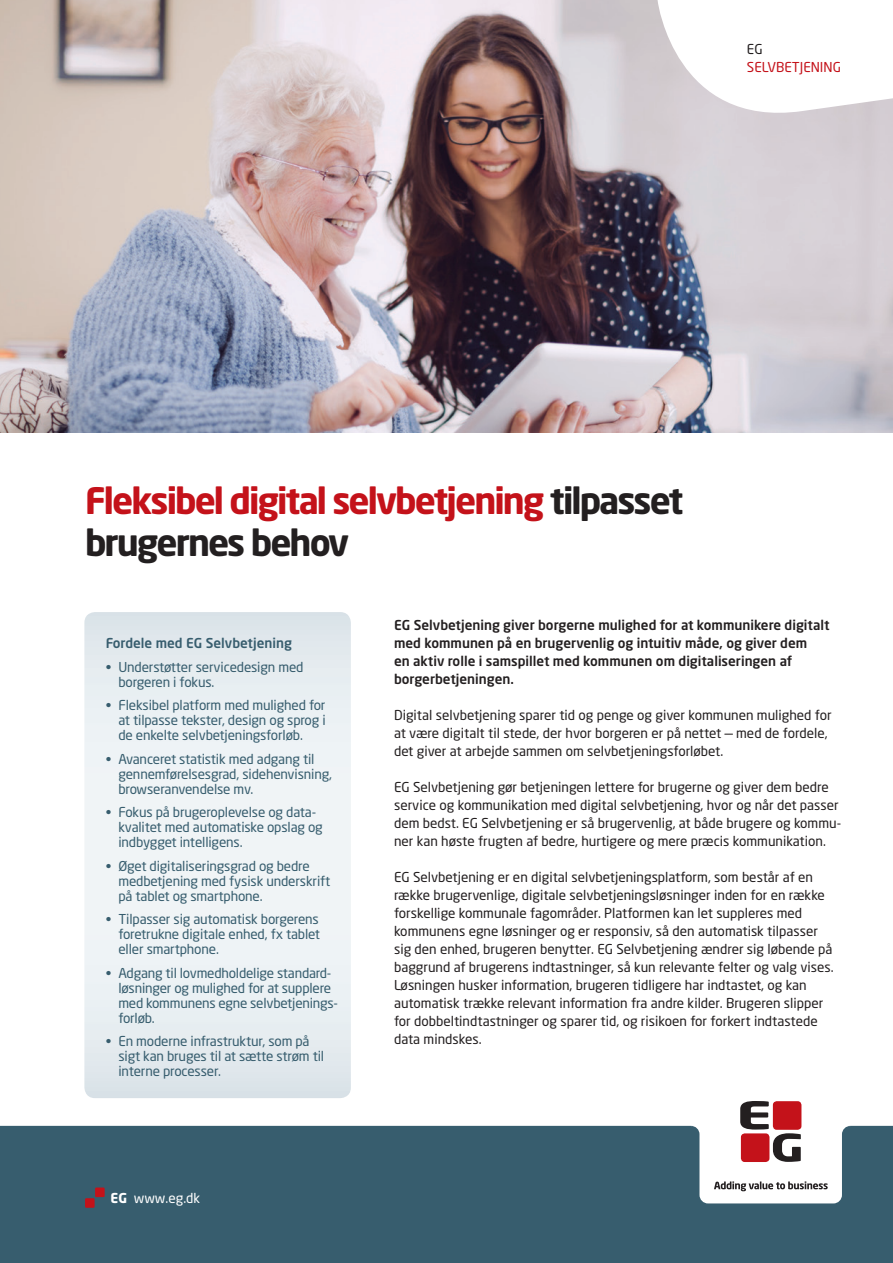
<style>
.page{position:relative;width:893px;height:1263px;background:#fff}
.page>*{position:absolute;margin:0;border:0;box-sizing:border-box;transform-origin:0 0}
.t1{font:700 36px/42px "Neo Sans Std";letter-spacing:-.055em;color:#c4121a}
.t2{font:13.5px/18px "Neo Sans Std";color:#231f20}
.t3{font:13.5px/15px "Neo Sans Std";letter-spacing:-.01em;color:#375d6e}
.t4{font:500 13.5px/18px "Neo Sans Std";color:#231f20}
.t5{font:500 13.5px "Neo Sans Std";color:#375d6e}
.t6{font:13.5px "Neo Sans Std";color:#c4121a}
.t7{font:13.5px "Neo Sans Std";color:#fff}
.s1{color:#231f20}
.s2{font-weight:700}
</style>
<div class="page">
<img style="left:0;top:0;width:893px;height:432px">
<svg style="left:616px;top:0;width:277px;height:129px"></svg>
<div style="left:0;top:1126px;width:893px;height:137px;background:#375d6e"></div>
<svg style="left:0;top:1103px;width:893px;height:100px"></svg>
<svg style="left:714px;top:1181px;width:114px;height:10px"></svg>
<svg style="left:740px;top:1101px;width:61px;height:61px;background:#a85a5e"></svg>
<div style="left:85px;top:1198px;width:10px;height:10px;background:#c4121a"></div>
<div style="left:95px;top:1187px;width:10px;height:10px;background:#c4121a"></div>
<svg style="left:84px;top:612px;width:267px;height:486px"></svg>
<p class="t2" style="left:747px;top:40px;width:17px">EG</p>
<p class="t6" style="left:747px;top:59px;width:96px">SELVBETJENING</p>
<h1 class="t1" style="left:85px;top:478px;width:600px">Fleksibel digital selvbetjening <span class="s1">tilpasset brugernes behov</span></h1>
<p class="t5" style="left:106px;top:635px;width:188px">Fordele med EG Selvbetjening</p>
<p class="t3" style="left:118px;top:659px;width:187px;text-indent:-13px">• Understøtter servicedesign med borgeren i fokus.</p>
<p class="t3" style="left:118px;top:697px;width:209px;text-align:justify;text-indent:-13px">• Fleksibel platform med mulighed for at tilpasse tekster, design og sprog i de enkelte selvbetjeningsforløb.</p>
<p class="t3" style="left:118px;top:751px;width:215px;text-indent:-13px">• Avanceret statistik med adgang til gennemførelsesgrad, sidehenvisning, browseranvendelse mv.</p>
<p class="t3" style="left:118px;top:804px;width:206px;text-indent:-13px">• Fokus på brugeroplevelse og data&shy;kvalitet med automatiske opslag og indbygget intelligens.</p>
<p class="t3" style="left:118px;top:858px;width:213px;text-indent:-13px">• Øget digitaliseringsgrad og bedre medbetjening med fysisk underskrift på tablet og smartphone.</p>
<p class="t3" style="left:118px;top:911px;width:203px;text-align:justify;text-indent:-13px">• Tilpasser sig automatisk borgerens foretrukne digitale enhed, fx tablet eller smartphone.</p>
<p class="t3" style="left:118px;top:965px;width:221px;text-indent:-13px">• Adgang til lovmedholdelige standard&shy;løsninger og mulighed for at supplere med kommunens egne selvbetjenings&shy;forløb.</p>
<p class="t3" style="left:118px;top:1033px;width:207px;text-indent:-13px">• En moderne infrastruktur, som på sigt kan bruges til at sætte strøm til interne processer.</p>
<p class="t7" style="left:111px;top:1190px;width:91px"><span class="s2">EG</span> www.eg.dk</p>
<p class="t4" style="left:394px;top:616px;width:437px">EG Selvbetjening giver borgerne mulighed for at kommunikere digitalt med kommunen på en brugervenlig og intuitiv måde, og giver dem<br>en aktiv rolle i samspillet med kommunen om digitaliseringen af borgerbetjeningen.</p>
<p class="t2" style="left:394px;top:706px;width:439px">Digital selvbetjening sparer tid og penge og giver kommunen mulighed for at være digitalt til stede, der hvor borgeren er på nettet — med de fordele, det giver at arbejde sammen om selvbetjeningsforløbet.</p>
<p class="t2" style="left:394px;top:778px;width:449px">EG Selvbetjening gør betjeningen lettere for brugerne og giver dem bedre service og kommunikation med digital selvbetjening, hvor og når det passer dem bedst. EG Selvbetjening er så brugervenlig, at både brugere og kommu&shy;ner kan høste frugten af bedre, hurtigere og mere præcis kommunikation.</p>
<p class="t2" style="left:394px;top:868px;width:441px">EG Selvbetjening er en digital selvbetjeningsplatform, som består af en række brugervenlige, digitale selvbetjeningsløsninger inden for en række forskellige kommunale fagområder. Platformen kan let suppleres med kommunens egne løsninger og er responsiv, så den automatisk tilpasser sig den enhed, brugeren benytter. EG Selvbetjening ændrer sig løbende på baggrund af brugerens indtastninger, så kun relevante felter og valg vises.<br>Løsningen husker information, brugeren tidligere har indtastet, og kan automatisk trække relevant information fra andre kilder. Brugeren slipper for dobbeltindtastninger og sparer tid, og risikoen for forkert indtastede data mindskes.</p>
</div>
